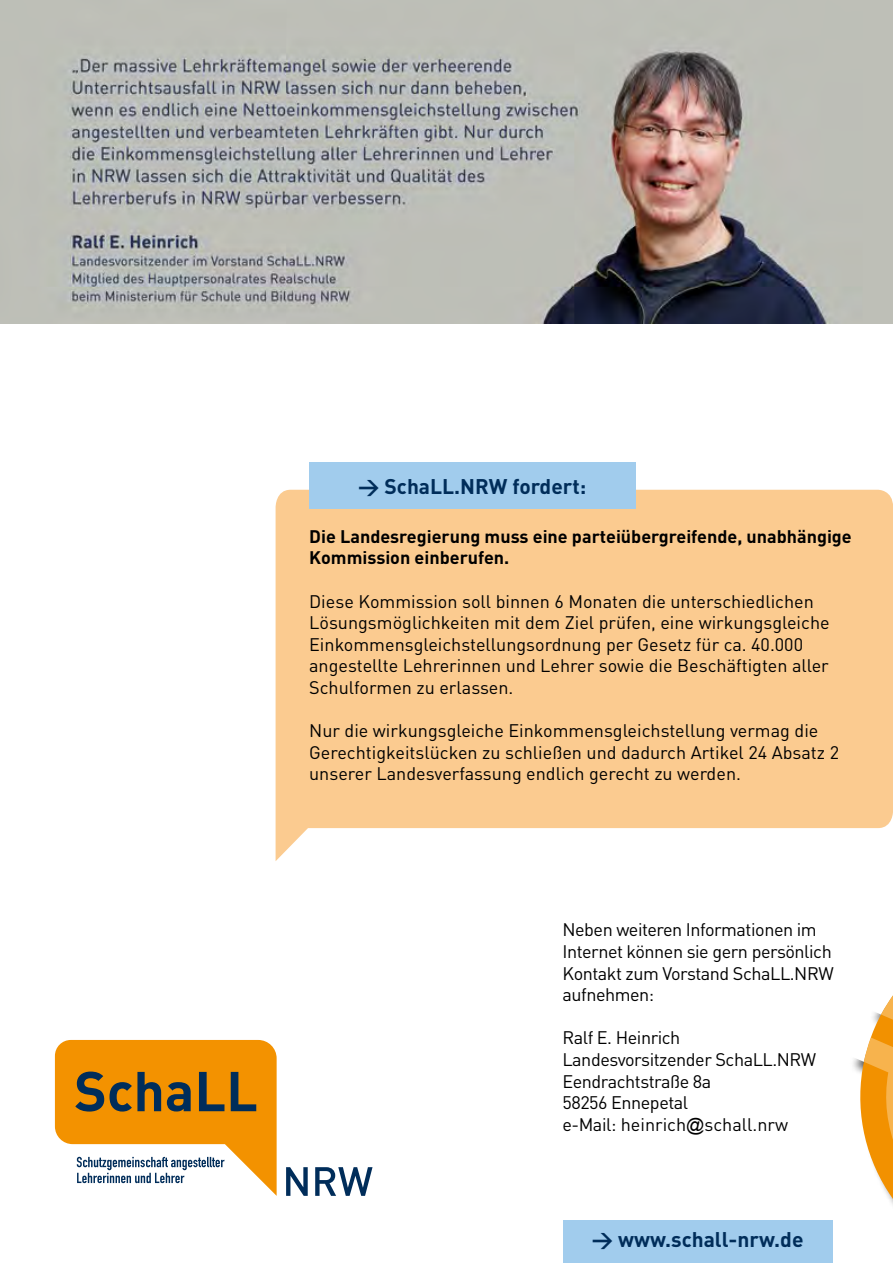
<style>
.page{position:relative;width:893px;height:1263px;background:#fff}
.page>*{position:absolute;margin:0;border:0;box-sizing:border-box;transform-origin:0 0}
.t1{font:700 21px "DIN";color:#002d5a}
.t2{font:18px/21.6px "DIN";color:#000}
.t3{font:18px/21.6px "DIN";letter-spacing:-.025em;color:#000}
.t4{font:700 18px/21.6px "DIN";color:#000}
.s1{font-family:"Arial"}
</style>
<div class="page">
<div style="left:563px;top:1221px;width:269px;height:42px;background:#a1cced"></div>
<svg style="left:276px;top:490px;width:617px;height:371px;background:#fbcf99"></svg>
<svg style="left:286px;top:1167px;width:22px;height:29px"></svg>
<svg style="left:315px;top:1167px;width:57px;height:29px"></svg>
<svg style="left:55px;top:1040px;width:222px;height:156px"></svg>
<svg style="left:853px;top:995px;width:40px;height:210px"></svg>
<img style="left:0;top:0;width:893px;height:323px">
<div style="left:309px;top:462px;width:326px;height:47px;background:#a1cced"></div>
<p class="t1" style="left:358px;top:473px;width:230px">&gt; SchaLL.NRW fordert:</p>
<p class="t4" style="left:309px;top:525px;width:544px">Die Landesregierung muss eine parteiübergreifende, unabhängige<br>Kommission einberufen.</p>
<p class="t2" style="left:309px;top:590px;width:522px">Diese Kommission soll binnen 6 Monaten die unterschiedlichen Lösungsmöglichkeiten mit dem Ziel prüfen, eine wirkungsgleiche Einkommensgleichstellungsordnung per Gesetz für ca. 40.000 angestellte Lehrerinnen und Lehrer sowie die Beschäftigten aller Schulformen zu erlassen.</p>
<p class="t2" style="left:309px;top:720px;width:531px">Nur die wirkungsgleiche Einkommensgleichstellung vermag die<br>Gerechtigkeitslücken zu schließen und dadurch Artikel 24 Absatz 2 unserer Landesverfassung endlich gerecht zu werden.</p>
<p class="t3" style="left:562px;top:919px;width:273px">Neben weiteren Informationen im<br>Internet können sie gern persönlich<br>Kontakt zum Vorstand SchaLL.NRW aufnehmen:</p>
<p class="t3" style="left:562px;top:1027px;width:255px">Ralf E. Heinrich<br>Landesvorsitzender SchaLL.NRW<br>Eendrachtstraße 8a<br>58256 Ennepetal<br>e-Mail: heinrich<span class="s1">@</span>schall.nrw</p>
<p class="t1" style="left:592px;top:1226px;width:213px">&gt; www.schall-nrw.de</p>
</div>
